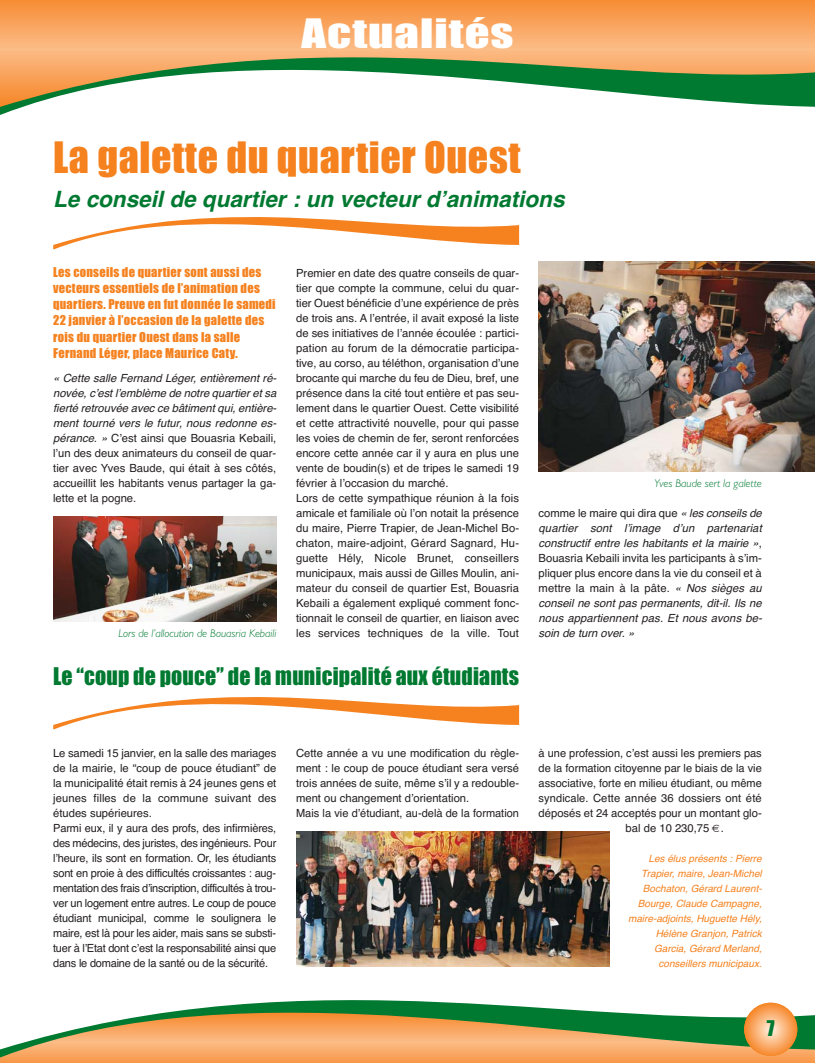
<style>
.page{position:relative;width:815px;height:1063px;background:#fff}
.page>*{position:absolute;margin:0;border:0;box-sizing:border-box;transform-origin:0 0}
.t1{font:40px "Impact";letter-spacing:.015em;color:#f5821f}
.t2{font:37.5px "Impact";letter-spacing:.02em;color:#fff;scale:1.3 1}
.t3{font:22.5px "Impact";letter-spacing:.01em;color:#007931}
.t4{font:italic 700 22.5px "Helvetica";color:#007931}
.t5{font:20px "Impact";color:#007931}
.t6{font:12.5px/16.2px "Impact";letter-spacing:.02em;color:#f5821f}
.t7{font:11.25px/15px "Helvetica";color:#231f20}
.t8{font:italic 11.25px/15px "Helvetica";color:#231f20}
.t9{font:11.25px/15px "Helvetica";letter-spacing:-.02em;color:#231f20}
.t10{font:italic 300 11.25px "Gill Sans";letter-spacing:-.005em;color:#007931}
.t11{font:italic 10px/15px "Helvetica";color:#f5821f;text-align:right}
.s1{font-style:normal}
</style>
<div class="page">
<svg style="left:0;top:0;width:815px;height:57px;background:#f9a661"></svg>
<svg style="left:0;top:57px;width:815px;height:58px"></svg>
<div style="left:0;top:1058px;width:815px;height:5px;background:#f89b4d"></div>
<svg style="left:0;top:1000px;width:815px;height:58px"></svg>
<svg style="left:744px;top:1003px;width:53px;height:53px;background:#f8a966"></svg>
<svg style="left:53px;top:697px;width:466px;height:32px"></svg>
<svg style="left:53px;top:217px;width:466px;height:32px"></svg>
<img style="left:296px;top:832px;width:313px;height:135px">
<img style="left:539px;top:262px;width:276px;height:210px">
<img style="left:53px;top:517px;width:223px;height:105px">
<h2 class="t2" style="left:301px;top:22px;width:165px">Actualités</h2>
<h1 class="t1" style="left:53px;top:145px;width:469px">La galette du quartier Ouest</h1>
<h3 class="t4" style="left:53px;top:191px;width:517px">Le conseil de quartier : un vecteur dʼanimations</h3>
<p class="t6" style="left:53px;top:265px;width:224px">Les conseils de quartier sont aussi des vecteurs essentiels de l’animation des quartiers. Preuve en fut donnée le samedi 22 janvier à l’occasion de la galette des rois du quartier Ouest dans la salle Fernand Léger, place Maurice Caty.</p>
<p class="t8" style="left:53px;top:371px;width:227px">« Cette salle Fernand Léger, entièrement ré&shy;novée,cʼestlʼemblème de notre quartieretsa fierté retrouvée avec ce bâtimentqui,entière&shy;ment tourné vers le futur, nous redonne es&shy;pérance. » <span class="s1">Cʼest ainsi que Bouasria Kebaili, lʼun des deux animateurs du conseil de quar&shy;tier avec Yves Baude, qui était à ses côtés, accueillit les habitants venus partager la ga&shy;lette et la pogne.</span></p>
<p class="t10" style="left:119px;top:629px;width:159px">Lors de l’allocution de Bouasria Kebaili</p>
<p class="t7" style="left:296px;top:266px;width:225px">Premier en date des quatre conseils de quar&shy;tier que compte la commune, celui du quar&shy;tier Ouest bénéficie dʼune expérience de près de trois ans. A lʼentrée, il avait exposé la liste de ses initiatives de lʼannée écoulée : partici&shy;pation au forum de la démocratie participa&shy;tive, au corso, au téléthon, organisation dʼune brocante qui marche du feu de Dieu, bref, une présence dans la cité tout entière et pas seu&shy;lement dans le quartier Ouest. Cette visibilité et cette attractivité nouvelle, pour qui passe les voies de chemin de fer, seront renforcées encore cette année car il y aura en plus une vente de boudin(s) et de tripes le samedi 19 février à lʼoccasion du marché.<br>Lors de cette sympathique réunion à la fois amicale et familiale où lʼon notait la présence du maire, Pierre Trapier, de Jean-Michel Bo&shy;chaton, maire-adjoint, Gérard Sagnard, Hu&shy;guette Hély, Nicole Brunet, conseillers municipaux, mais aussi de Gilles Moulin, ani&shy;mateur du conseil de quartier Est, Bouasria Kebaili a également expliqué comment fonc&shy;tionnait le conseil de quartier, en liaison avec les services techniques de la ville. Tout</p>
<h3 class="t3" style="left:53px;top:668px;width:467px">Le “coup de pouce” de la municipalité aux étudiants</h3>
<p class="t10" style="left:654px;top:479px;width:109px">Yves Baude sert la galette</p>
<p class="t8" style="left:539px;top:506px;width:227px"><span class="s1">comme le maire qui dira que</span> « les conseils de quartier sont lʼimage dʼun partenariat constructif entre les habitants et la mairie »<span class="s1">, Bouasria Kebaili invita les participants à sʼim&shy;pliquer plus encore dans la vie du conseil et à mettre la main à la pâte.</span> « Nos sièges au conseil ne sont pas permanents, dit-il. Ils ne nous appartiennent pas. Et nous avons be&shy;soin de turn over. »</p>
<p class="t9" style="left:53px;top:746px;width:225px">Le samedi 15 janvier, en la salle des mariages de la mairie, le “coup de pouce étudiant” de la municipalité était remis à 24 jeunes gens et jeunes filles de la commune suivant des études supérieures.<br>Parmi eux, il y aura des profs, des infirmières, des médecins, des juristes, des ingénieurs. Pour lʼheure, ils sont en formation. Or, les étudiants sont en proie à des difficultés croissantes : aug&shy;mentation des frais dʼinscription, difficultés à trou&shy;ver un logement entre autres. Le coup de pouce étudiant municipal, comme le soulignera le maire, est là pour les aider, mais sans se substi&shy;tuer à lʼEtat dont cʼest la responsabilité ainsi que dans le domaine de la santé ou de la sécurité.</p>
<p class="t7" style="left:296px;top:746px;width:225px">Cette année a vu une modification du règle&shy;ment : le coup de pouce étudiant sera versé trois années de suite, même sʼil y a redouble&shy;ment ou changement dʼorientation.<br>Mais la vie dʼétudiant, au-delà de la formation</p>
<p class="t7" style="left:539px;top:746px;width:225px">à une profession, cʼest aussi les premiers pas</p>
<p class="t7" style="left:539px;top:761px;width:225px">de la formation citoyenne par le biais de la vie</p>
<p class="t7" style="left:539px;top:776px;width:225px">associative, forte en milieu étudiant, ou même</p>
<p class="t7" style="left:539px;top:791px;width:225px">syndicale. Cette année 36 dossiers ont été</p>
<p class="t7" style="left:539px;top:806px;width:225px">déposés et 24 acceptés pour un montant glo-</p>
<p class="t7" style="left:626px;top:821px;width:100px">bal de 10 230,75 €.</p>
<p class="t11" style="left:628px;top:852px;width:137px">Les élus présents : Pierre<br>Trapier, maire, Jean-Michel<br>Bochaton, Gérard Laurent-<br>Bourge, Claude Campagne, maire-adjoints, Huguette Hély,<br>Hélène Granjon, Patrick<br>Garcia, Gérard Merland, conseillers municipaux.</p>
<h3 class="t5" style="left:767px;top:1022px;width:9px">7</h3>
</div>
